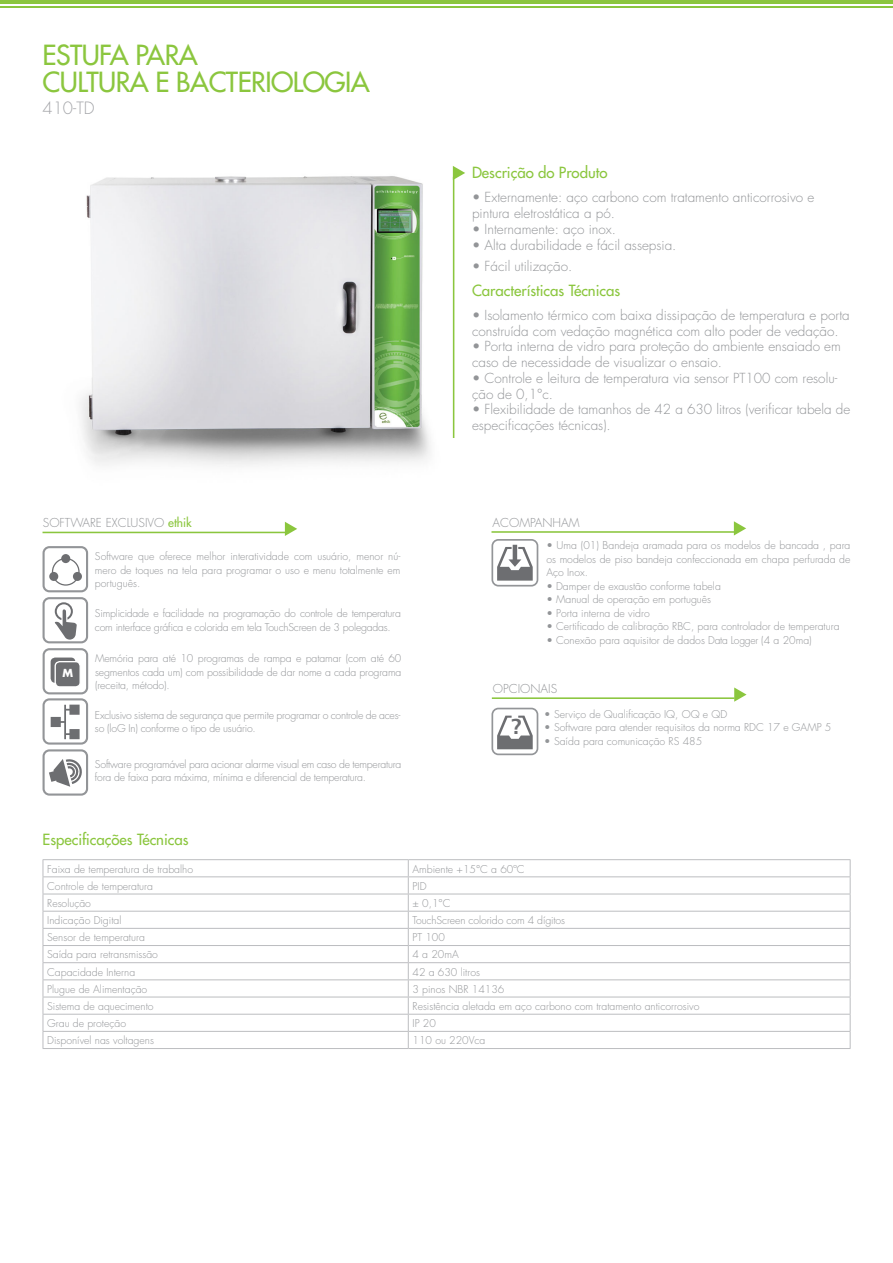
<style>
.page{position:relative;width:893px;height:1263px;background:#fff}
.page>*{position:absolute;margin:0;border:0;box-sizing:border-box;transform-origin:0 0}
.t1{font:500 27px/27px "Futura Std";letter-spacing:-.02em;color:#8bc63e}
.t2{font:700 21.6px "Frutiger LT Std";color:#6d6e71}
.t3{font:300 16.5px "Futura Std";color:#a4a5a9}
.t4{font:500 15px "Futura Std";color:#8bc63e}
.t5{font:300 13.5px/15.8px "Futura Std";color:#939598}
.t6{font:300 12px "Futura Std";color:#939598}
.t7{font:700 10.8px "Futura Std";color:#fff}
.t8{font:300 10.5px/13.5px "Futura Std";color:#939598;text-align:justify}
.t9{font:300 10.5px/13.5px "Futura Std";letter-spacing:-.02em;color:#939598}
.s1{font-weight:500;color:#8bc63e}
</style>
<div class="page">
<hr style="left:0;top:0;width:893px;height:4px;background:#8bc63e">
<hr style="left:0;top:7px;width:893px;height:1px;background:#8bc63e">
<hr style="left:453px;top:177px;width:1px;height:261px;background:#8bc63e">
<svg style="left:453px;top:166px;width:12px;height:14px"></svg>
<div style="left:43px;top:597px;width:45px;height:46px;border:2px solid #939598;border-radius:6px"></div>
<svg style="left:54px;top:602px;width:23px;height:38px"></svg>
<hr style="left:43px;top:532px;width:242px;height:1px;background:#8bc63e">
<svg style="left:285px;top:522px;width:12px;height:14px"></svg>
<div style="left:43px;top:749px;width:45px;height:47px;border:2px solid #939598;border-radius:6px"></div>
<svg style="left:49px;top:759px;width:33px;height:28px"></svg>
<div style="left:43px;top:698px;width:45px;height:47px;border:2px solid #939598;border-radius:6px"></div>
<svg style="left:51px;top:705px;width:29px;height:34px"></svg>
<div style="left:43px;top:546px;width:45px;height:46px;border:2px solid #939598;border-radius:6px"></div>
<div style="left:52px;top:558px;width:28px;height:28px;border:1px solid #6d6e71;border-radius:50%"></div>
<div style="left:49px;top:572px;width:9px;height:9px;background:#6d6e71;border-radius:50%"></div>
<div style="left:73px;top:572px;width:9px;height:9px;background:#6d6e71;border-radius:50%"></div>
<div style="left:61px;top:554px;width:9px;height:9px;background:#6d6e71;border-radius:50%"></div>
<div style="left:43px;top:648px;width:45px;height:46px;border:2px solid #939598;border-radius:6px"></div>
<svg style="left:51px;top:657px;width:25px;height:26px"></svg>
<div style="left:55px;top:662px;width:25px;height:25px;background:#6d6e71;border-radius:5px"></div>
<div style="left:55px;top:661px;width:26px;height:27px;border:1px solid #fff;border-radius:5px"></div>
<hr style="left:491px;top:531px;width:243px;height:2px;background:#8bc63e">
<svg style="left:734px;top:521px;width:12px;height:14px"></svg>
<div style="left:491px;top:539px;width:47px;height:47px;border:2px solid #939598;border-radius:6px"></div>
<svg style="left:497px;top:545px;width:36px;height:36px"></svg>
<img style="left:80px;top:176px;width:350px;height:290px">
<hr style="left:492px;top:697px;width:242px;height:2px;background:#8bc63e">
<svg style="left:734px;top:687px;width:12px;height:15px"></svg>
<div style="left:491px;top:708px;width:47px;height:47px;border:2px solid #939598;border-radius:6px"></div>
<svg style="left:497px;top:716px;width:36px;height:33px"></svg>
<hr style="left:43px;top:859px;width:365px;height:1px;background:#bcbdc0">
<hr style="left:408px;top:859px;width:442px;height:1px;background:#bcbdc0">
<hr style="left:43px;top:876px;width:365px;height:1px;background:#bcbdc0">
<hr style="left:408px;top:876px;width:442px;height:1px;background:#bcbdc0">
<hr style="left:43px;top:894px;width:365px;height:1px;background:#bcbdc0">
<hr style="left:408px;top:894px;width:442px;height:1px;background:#bcbdc0">
<hr style="left:43px;top:911px;width:365px;height:1px;background:#bcbdc0">
<hr style="left:408px;top:911px;width:442px;height:1px;background:#bcbdc0">
<hr style="left:43px;top:928px;width:365px;height:1px;background:#bcbdc0">
<hr style="left:408px;top:928px;width:442px;height:1px;background:#bcbdc0">
<hr style="left:43px;top:945px;width:365px;height:1px;background:#bcbdc0">
<hr style="left:408px;top:945px;width:442px;height:1px;background:#bcbdc0">
<hr style="left:43px;top:962px;width:365px;height:1px;background:#bcbdc0">
<hr style="left:408px;top:962px;width:442px;height:1px;background:#bcbdc0">
<hr style="left:43px;top:979px;width:365px;height:1px;background:#bcbdc0">
<hr style="left:408px;top:979px;width:442px;height:1px;background:#bcbdc0">
<hr style="left:43px;top:997px;width:365px;height:1px;background:#bcbdc0">
<hr style="left:408px;top:997px;width:442px;height:1px;background:#bcbdc0">
<hr style="left:43px;top:1014px;width:365px;height:1px;background:#bcbdc0">
<hr style="left:408px;top:1014px;width:442px;height:1px;background:#bcbdc0">
<hr style="left:43px;top:1031px;width:365px;height:1px;background:#bcbdc0">
<svg style="left:43px;top:860px;width:1px;height:188px"></svg>
<hr style="left:408px;top:1031px;width:442px;height:1px;background:#bcbdc0">
<svg style="left:408px;top:860px;width:1px;height:188px"></svg>
<svg style="left:850px;top:860px;width:1px;height:188px"></svg>
<hr style="left:43px;top:1048px;width:365px;height:1px;background:#bcbdc0">
<hr style="left:408px;top:1048px;width:442px;height:1px;background:#bcbdc0">
<h1 class="t1" style="left:43px;top:43px;width:329px">ESTUFA PARA<br>CULTURA E BACTERIOLOGIA</h1>
<h3 class="t3" style="left:43px;top:98px;width:54px">410-TD</h3>
<p class="t6" style="left:43px;top:515px;width:150px">SOFTWARE EXCLUSIVO <span class="s1">ethik</span></p>
<p class="t8" style="left:95px;top:550px;width:307px">Software que oferece melhor interatividade com usuário, menor nú&shy;mero de toques na tela para programar o uso e menu totalmente em português.</p>
<p class="t7" style="left:62px;top:667px;width:12px">M</p>
<p class="t9" style="left:95px;top:607px;width:307px">Simplicidade e facilidade na programação do controle de temperatura com interface gráfica e colorida em tela TouchScreen de 3 polegadas.</p>
<p class="t8" style="left:95px;top:652px;width:308px">Memória para até 10 programas de rampa e patamar (com até 60 segmentos cada um) com possibilidade de dar nome a cada programa (receita, método).</p>
<p class="t9" style="left:95px;top:709px;width:307px">Exclusivo sistema de segurança que permite programar o controle de aces&shy;so (loG In) conforme o tipo de usuário.</p>
<p class="t9" style="left:95px;top:758px;width:308px">Software programável para acionar alarme visual em caso de temperatura fora de faixa para máxima, mínima e diferencial de temperatura.</p>
<h3 class="t4" style="left:472px;top:165px;width:137px">Descrição do Produto</h3>
<p class="t5" style="left:472px;top:190px;width:344px">• Externamente: aço carbono com tratamento anticorrosivo e pintura eletrostática a pó.</p>
<p class="t5" style="left:472px;top:222px;width:146px">• Internamente: aço inox.</p>
<p class="t5" style="left:472px;top:237px;width:206px">• Alta durabilidade e fácil assepsia.</p>
<p class="t5" style="left:472px;top:259px;width:102px">• Fácil utilização.</p>
<h3 class="t4" style="left:472px;top:282px;width:150px">Características Técnicas</h3>
<p class="t5" style="left:472px;top:307px;width:379px">• Isolamento térmico com baixa dissipação de temperatura e porta construída com vedação magnética com alto poder de vedação.</p>
<p class="t5" style="left:472px;top:339px;width:370px">• Porta interna de vidro para proteção do ambiente ensaiado em caso de necessidade de visualizar o ensaio.</p>
<p class="t5" style="left:472px;top:370px;width:367px">• Controle e leitura de temperatura via sensor PT100 com resolu&shy;ção de 0,1°c.</p>
<p class="t5" style="left:472px;top:402px;width:380px">• Flexibilidade de tamanhos de 42 a 630 litros (verificar tabela de especificações técnicas).</p>
<p class="t6" style="left:493px;top:515px;width:89px">ACOMPANHAM</p>
<p class="t8" style="left:546px;top:539px;width:306px">• Uma (01) Bandeja aramada para os modelos de bancada , para os modelos de piso bandeja confeccionada em chapa perfurada de Aço Inox.</p>
<p class="t8" style="left:546px;top:580px;width:176px">• Damper de exaustão conforme tabela</p>
<p class="t8" style="left:546px;top:593px;width:166px">• Manual de operação em português</p>
<p class="t8" style="left:546px;top:607px;width:105px">• Porta interna de vidro</p>
<p class="t8" style="left:546px;top:620px;width:295px">• Certificado de calibração RBC, para controlador de temperatura</p>
<p class="t8" style="left:546px;top:634px;width:267px">• Conexão para aquisitor de dados Data Logger (4 a 20ma)</p>
<p class="t6" style="left:493px;top:681px;width:66px">OPCIONAIS</p>
<h2 class="t2" style="left:511px;top:714px;width:12px">?</h2>
<p class="t8" style="left:544px;top:707px;width:185px">• Serviço de Qualificação IQ, OQ e QD</p>
<p class="t8" style="left:544px;top:721px;width:289px">• Software para atender requisitos da norma RDC 17 e GAMP 5</p>
<p class="t8" style="left:544px;top:734px;width:159px">• Saída para comunicação RS 485</p>
<h3 class="t4" style="left:43px;top:831px;width:148px">Especificações Técnicas</h3>
<p class="t8" style="left:47px;top:862px;width:147px">Faixa de temperatura de trabalho</p>
<p class="t8" style="left:413px;top:862px;width:114px">Ambiente +15°C a 60ºC</p>
<p class="t8" style="left:47px;top:879px;width:107px">Controle de temperatura</p>
<p class="t8" style="left:413px;top:879px;width:16px">PID</p>
<p class="t8" style="left:47px;top:897px;width:45px">Resolução</p>
<p class="t8" style="left:413px;top:897px;width:39px">± 0,1°C</p>
<p class="t8" style="left:47px;top:914px;width:76px">Indicação Digital</p>
<p class="t8" style="left:413px;top:914px;width:154px">TouchScreen colorido com 4 dígitos</p>
<p class="t8" style="left:47px;top:931px;width:99px">Sensor de temperatura</p>
<p class="t8" style="left:413px;top:931px;width:34px">PT 100</p>
<p class="t8" style="left:47px;top:948px;width:112px">Saída para retransmissão</p>
<p class="t8" style="left:413px;top:948px;width:48px">4 a 20mA</p>
<p class="t8" style="left:47px;top:965px;width:90px">Capacidade Interna</p>
<p class="t8" style="left:413px;top:965px;width:69px">42 a 630 litros</p>
<p class="t8" style="left:47px;top:982px;width:102px">Plugue de Alimentação</p>
<p class="t8" style="left:413px;top:982px;width:93px">3 pinos NBR 14136</p>
<p class="t8" style="left:47px;top:1000px;width:108px">Sistema de aquecimento</p>
<p class="t8" style="left:413px;top:1000px;width:288px">Resistência aletada em aço carbono com tratamento anticorrosivo</p>
<p class="t8" style="left:47px;top:1017px;width:80px">Grau de proteção</p>
<p class="t8" style="left:413px;top:1017px;width:25px">IP 20</p>
<p class="t8" style="left:47px;top:1034px;width:108px">Disponível nas voltagens</p>
<p class="t8" style="left:413px;top:1034px;width:74px">110 ou 220Vca</p>
</div>
